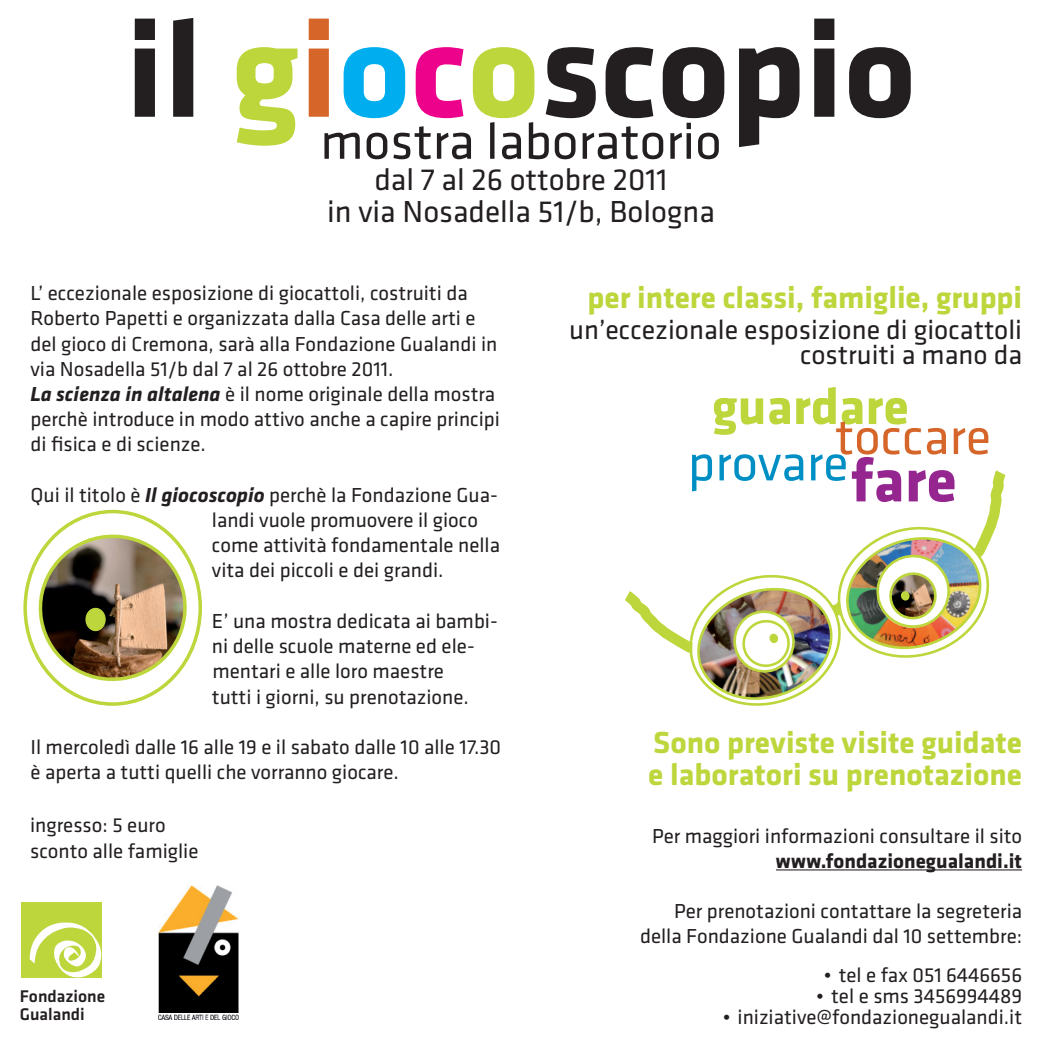
<style>
.page{position:relative;width:1042px;height:1042px;background:#fff}
.page>*{position:absolute;margin:0;border:0;box-sizing:border-box;transform-origin:0 0}
.t1{font:700 140px "Klavika";color:#231f20}
.t2{font:52.5px "Klavika";color:#231f20}
.t3{font:52.5px "Klavika";color:#008fc5}
.t4{font:700 52.5px "Klavika";color:#bdd63c}
.t5{font:52.5px "Klavika";color:#d56529}
.t6{font:700 31.5px/31.5px "Klavika";color:#bdd63c}
.t7{font:31.5px/31.5px "Klavika";color:#231f20;text-align:center}
.t8{font:28px/24.5px "Klavika";color:#231f20;text-align:right}
.t9{font:21px/25.2px "Klavika";color:#231f20}
.t10{font:700 21px "Klavika";color:#231f20}
.t11{font:500 17.5px/17.5px "Klavika";color:#231f20}
.s1{color:#bdd63c}
.s2{color:#d56529}
.s3{color:#00aeef}
.s4{color:#ed028c}
.s5{font-weight:700;font-style:italic}
.s6{font-weight:700;font-size:63px;color:#95268f}
</style>
<div class="page">
<svg style="left:25px;top:511px;width:175px;height:193px"></svg>
<div style="left:23px;top:510px;width:179px;height:196px;border:4px solid #bdd63c;border-radius:50%"></div>
<img style="left:35px;top:530px;width:156px;height:155px">
<div style="left:21px;top:902px;width:80px;height:76px;background:#bdd63c"></div>
<svg style="left:29px;top:922px;width:73px;height:56px"></svg>
<img style="left:159px;top:885px;width:80px;height:134px">
<img style="left:625px;top:470px;width:381px;height:236px">
<div style="left:86px;top:608px;width:19px;height:22px;background:#bdd63c;border-radius:50%"></div>
<div style="left:85px;top:608px;width:21px;height:23px;border:1px solid #bdd63c;border-radius:50%"></div>
<hr style="left:776px;top:869px;width:246px;height:1px;background:#231f20">
<h1 class="t1" style="left:126px;top:-31px;width:792px">il <span class="s1">g</span><span class="s2">i</span><span class="s3">o</span><span class="s4">c</span><span class="s1">o</span>scopio</h1>
<h2 class="t2" style="left:320px;top:107px;width:403px">mostra laboratorio</h2>
<h3 class="t7" style="left:327px;top:163px;width:389px">dal 7 al 26 ottobre 2011<br>in via Nosadella 51/b, Bologna</h3>
<p class="t9" style="left:30px;top:280px;width:471px">L’ eccezionale esposizione di giocattoli, costruiti da Roberto Papetti e organizzata dalla Casa delle arti e del gioco di Cremona, sarà alla Fondazione Gualandi in via Nosadella 51/b dal 7 al 26 ottobre 2011.<br><span class="s5">La scienza in altalena</span> è il nome originale della mostra perchè introduce in modo attivo anche a capire principi di fisica e di scienze.</p>
<p class="t9" style="left:212px;top:481px;width:290px;text-indent:-181px">Qui il titolo è <span class="s5">Il giocoscopio</span> perchè la Fondazione Gua&shy;landi vuole promuovere il gioco come attività fondamentale nella vita dei piccoli e dei grandi.</p>
<p class="t9" style="left:212px;top:607px;width:287px">E’ una mostra dedicata ai bambi&shy;ni delle scuole materne ed ele&shy;mentari e alle loro maestre<br>tutti i giorni, su prenotazione.</p>
<p class="t9" style="left:30px;top:733px;width:472px">Il mercoledì dalle 16 alle 19 e il sabato dalle 10 alle 17.30 è aperta a tutti quelli che vorranno giocare.</p>
<p class="t9" style="left:30px;top:812px;width:170px">ingresso: 5 euro sconto alle famiglie</p>
<p class="t11" style="left:20px;top:987px;width:87px">Fondazione<br>Gualandi</p>
<h3 class="t6" style="left:587px;top:280px;width:436px">per intere classi, famiglie, gruppi</h3>
<h3 class="t8" style="left:569px;top:317px;width:454px">un’eccezionale esposizione di giocattoli costruiti a mano da</h3>
<h2 class="t4" style="left:712px;top:369px;width:198px">guardare</h2>
<h2 class="t5" style="left:835px;top:402px;width:158px">toccare</h2>
<h2 class="t3" style="left:688px;top:429px;width:271px">provare<span class="s6">fare</span></h2>
<h3 class="t6" style="left:648px;top:725px;width:375px">Sono previste visite guidate e laboratori su prenotazione</h3>
<p class="t9" style="left:652px;top:822px;width:372px">Per maggiori informazioni consultare il sito</p>
<p class="t10" style="left:776px;top:845px;width:248px">www.fondazionegualandi.it</p>
<p class="t9" style="left:640px;top:898px;width:383px;text-align:right">Per prenotazioni contattare la segreteria della Fondazione Gualandi dal 10 settembre:</p>
<p class="t9" style="left:824px;top:961px;width:200px">• tel e fax 051 6446656</p>
<p class="t9" style="left:816px;top:982px;width:207px">• tel e sms 3456994489</p>
<p class="t9" style="left:722px;top:1003px;width:301px">• iniziative@fondazionegualandi.it</p>
</div>
